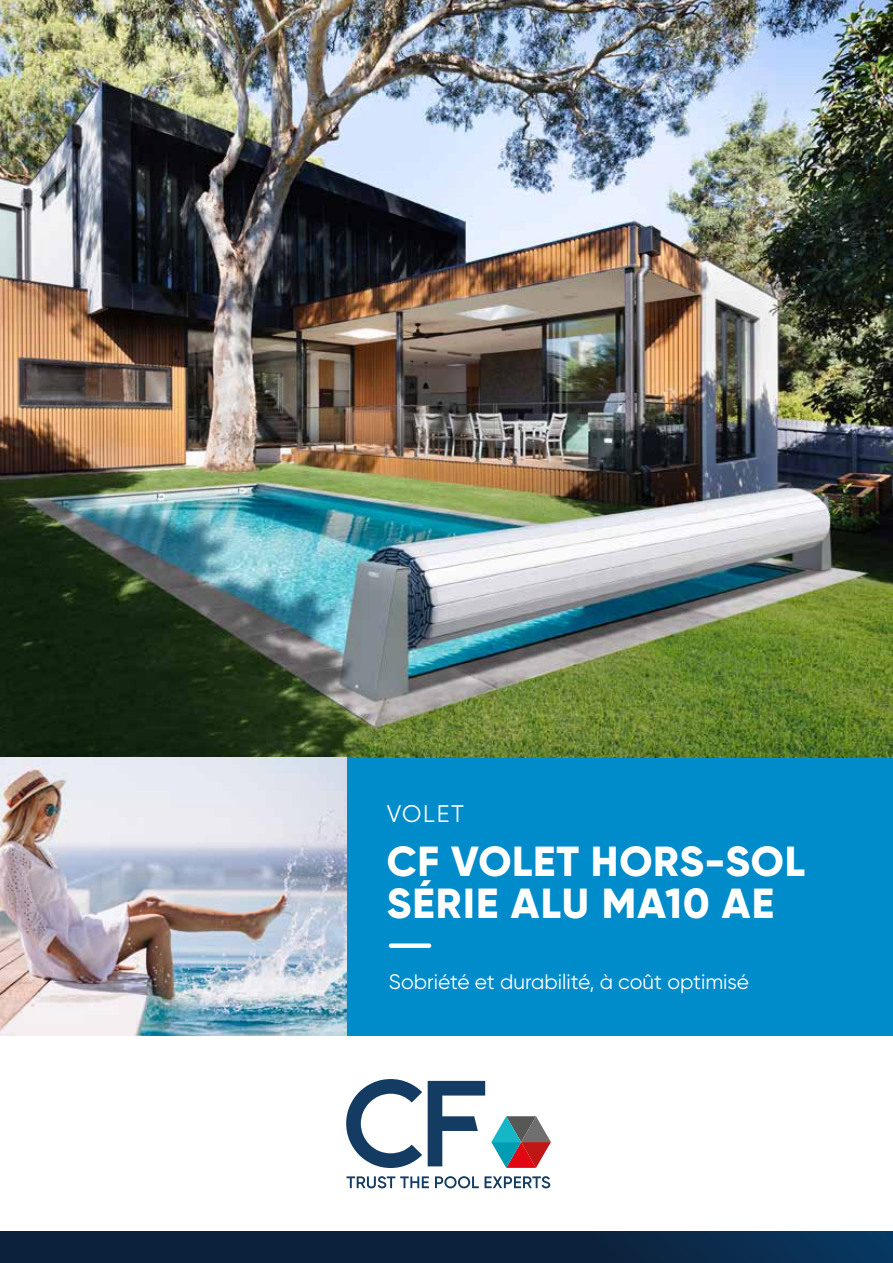
<style>
.page{position:relative;width:893px;height:1263px;background:#fff}
.page>*{position:absolute;margin:0;border:0;box-sizing:border-box;transform-origin:0 0}
.t1{font:800 42px/42px "Gilroy";letter-spacing:.02em;color:#fff}
.t2{font:24px "Gilroy";letter-spacing:.07em;color:#fff}
.t3{font:21px "Gilroy";color:#fff}
</style>
<div class="page">
<img style="left:0;top:0;width:893px;height:758px">
<div style="left:346px;top:758px;width:547px;height:277px;background:#008bcb"></div>
<div style="left:391px;top:943px;width:38px;height:5px;background:#fff"></div>
<svg style="left:346px;top:1079px;width:76px;height:89px"></svg>
<svg style="left:428px;top:1081px;width:57px;height:85px"></svg>
<svg style="left:491px;top:1116px;width:60px;height:52px"></svg>
<svg style="left:346px;top:1176px;width:83px;height:12px"></svg>
<svg style="left:435px;top:1176px;width:44px;height:12px"></svg>
<svg style="left:485px;top:1176px;width:65px;height:12px"></svg>
<svg style="left:0;top:1232px;width:893px;height:31px;background:#0b2542"></svg>
<img style="left:0;top:758px;width:346px;height:277px">
<p class="t2" style="left:387px;top:799px;width:79px">VOLET</p>
<h1 class="t1" style="left:387px;top:840px;width:420px">CF VOLET HORS-SOL<br>SÉRIE ALU MA10 AE</h1>
<p class="t3" style="left:389px;top:969px;width:362px">Sobriété et durabilité, à coût optimisé</p>
</div>
